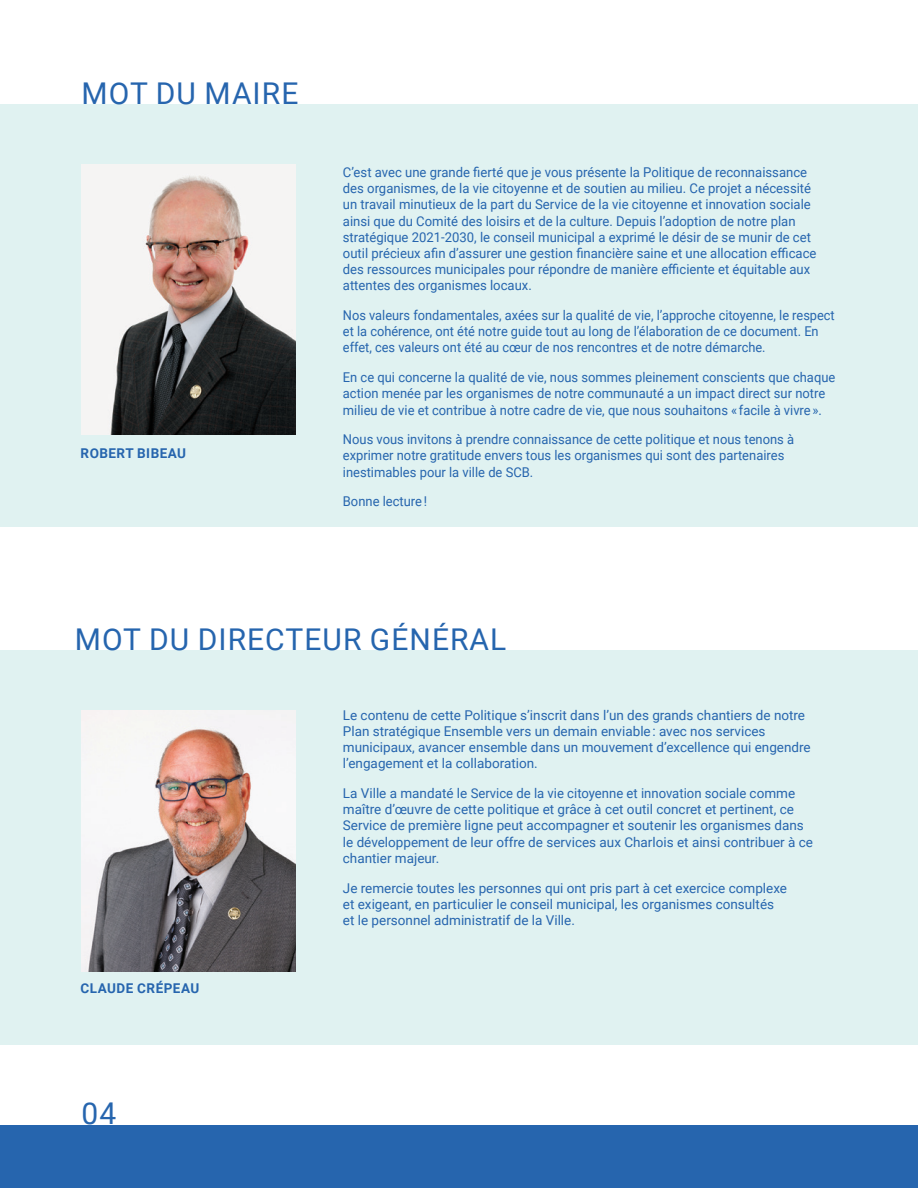
<style>
.page{position:relative;width:918px;height:1188px;background:#fff}
.page>*{position:absolute;margin:0;border:0;box-sizing:border-box;transform-origin:0 0}
.t1{font:30px "Roboto";letter-spacing:.035em;color:#2665ae}
.t2{font:13.5px/16.2px "Roboto";color:#2665ae}
.t3{font:13.5px/16.2px "Roboto";color:#2665ae;scale:.96 1}
.t4{font:13.5px/16.2px "Roboto";color:#2665ae;scale:.95 1}
.t5{font:700 13.5px "Roboto";letter-spacing:.035em;color:#2665ae}
</style>
<div class="page">
<div style="left:0;top:1125px;width:918px;height:63px;background:#2665ae"></div>
<div style="left:0;top:104px;width:918px;height:422px;background:#e0f2f1"></div>
<div style="left:0;top:650px;width:918px;height:394px;background:#e0f2f1"></div>
<img style="left:81px;top:164px;width:214px;height:270px">
<img style="left:81px;top:711px;width:214px;height:261px">
<h1 class="t1" style="left:82px;top:72px;width:218px">MOT DU MAIRE</h1>
<p class="t5" style="left:81px;top:443px;width:107px">ROBERT BIBEAU</p>
<p class="t2" style="left:343px;top:164px;width:475px">C’est avec une grande fierté que je vous présente la Politique de reconnaissance des organismes, de la vie citoyenne et de soutien au milieu. Ce projet a nécessité un travail minutieux de la part du Service de la vie citoyenne et innovation sociale ainsi que du Comité des loisirs et de la culture. Depuis l’adoption de notre plan stratégique 2021-2030, le conseil municipal a exprimé le désir de se munir de cet outil précieux afin d’assurer une gestion financière saine et une allocation efficace des ressources municipales pour répondre de manière efficiente et équitable aux attentes des organismes locaux.</p>
<p class="t4" style="left:343px;top:307px;width:519px">Nos valeurs fondamentales, axées sur la qualité de vie, l’approche citoyenne, le respect et la cohérence, ont été notre guide tout au long de l’élaboration de ce document. En effet, ces valeurs ont été au cœur de nos rencontres et de notre démarche.</p>
<p class="t3" style="left:343px;top:369px;width:515px">En ce qui concerne la qualité de vie, nous sommes pleinement conscients que chaque action menée par les organismes de notre communauté a un impact direct sur notre milieu de vie et contribue à notre cadre de vie, que nous souhaitons « facile à vivre ».</p>
<p class="t3" style="left:343px;top:431px;width:472px">Nous vous invitons à prendre connaissance de cette politique et nous tenons à exprimer notre gratitude envers tous les organismes qui sont des partenaires inestimables pour la ville de SCB.</p>
<p class="t3" style="left:343px;top:493px;width:89px">Bonne lecture !</p>
<h1 class="t1" style="left:75px;top:618px;width:433px">MOT DU DIRECTEUR GÉNÉRAL</h1>
<p class="t5" style="left:81px;top:979px;width:120px">CLAUDE CRÉPEAU</p>
<h1 class="t1" style="left:82px;top:1093px;width:36px">04</h1>
<p class="t2" style="left:343px;top:706px;width:469px">Le contenu de cette Politique s’inscrit dans l’un des grands chantiers de notre Plan stratégique Ensemble vers un demain enviable : avec nos services municipaux, avancer ensemble dans un mouvement d’excellence qui engendre l’engagement et la collaboration.</p>
<p class="t2" style="left:343px;top:785px;width:472px">La Ville a mandaté le Service de la vie citoyenne et innovation sociale comme maître d’œuvre de cette politique et grâce à cet outil concret et pertinent, ce Service de première ligne peut accompagner et soutenir les organismes dans le développement de leur offre de services aux Charlois et ainsi contribuer à ce chantier majeur.</p>
<p class="t2" style="left:343px;top:879px;width:446px">Je remercie toutes les personnes qui ont pris part à cet exercice complexe et exigeant, en particulier le conseil municipal, les organismes consultés et le personnel administratif de la Ville.</p>
</div>
